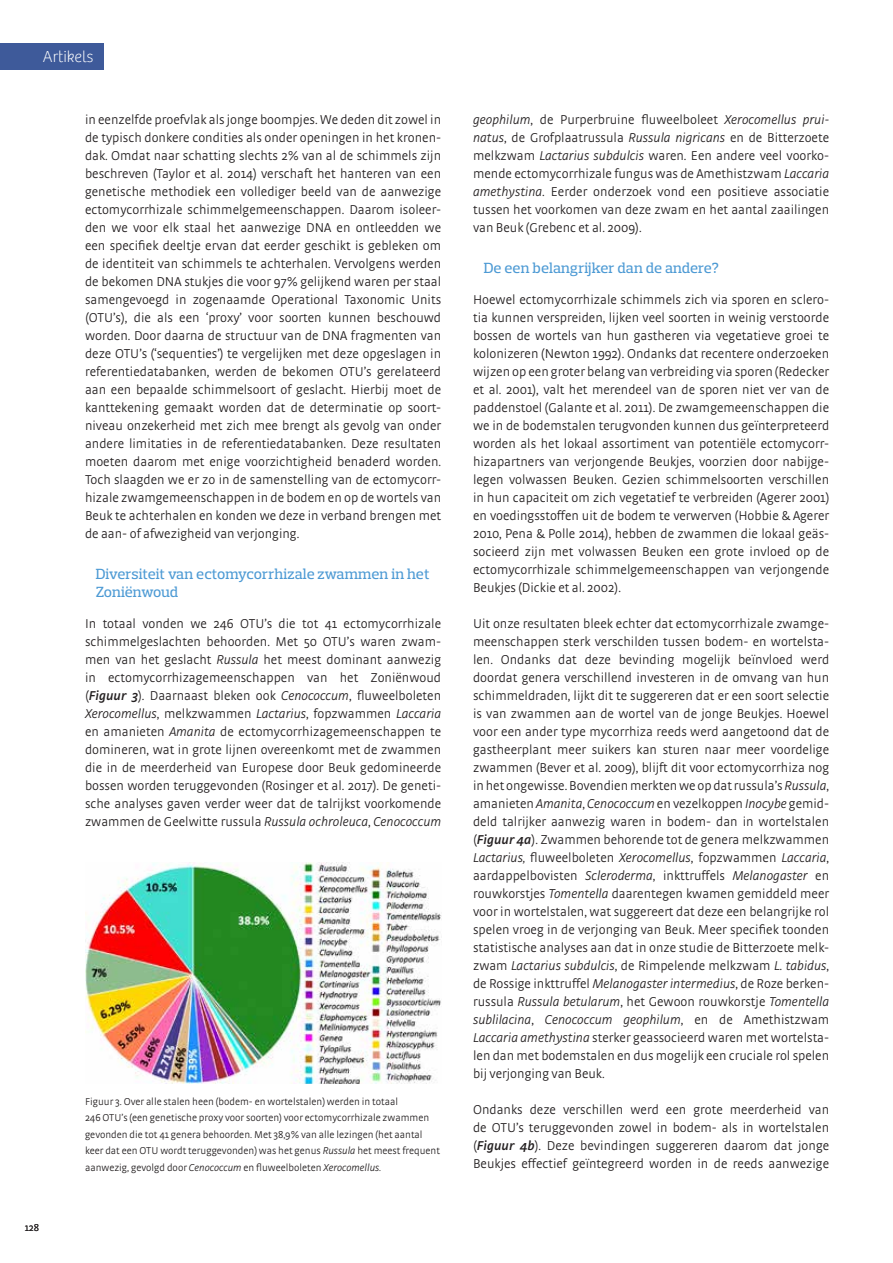
<style>
.page{position:relative;width:893px;height:1263px;background:#fff}
.page>*{position:absolute;margin:0;border:0;box-sizing:border-box;transform-origin:0 0}
.t1{font:100 16.5px "Bree";color:#fff}
.t2{font:500 15px/18px "Prelo Slab";color:#4d9ad4}
.t3{font:300 13.5px/18px "Strada OT";color:#231f20;text-align:justify}
.t4{font:300 10.5px/16.5px "Strada OT";color:#231f20}
.s1{font-style:italic}
.s2{font-weight:600;font-style:italic}
</style>
<div class="page">
<div style="left:0;top:43px;width:104px;height:26px;background:#3e5a9a"></div>
<img style="left:85px;top:862px;width:356px;height:222px">
<p class="t1" style="left:43px;top:47px;width:52px">Artikels</p>
<p class="t3" style="left:85px;top:111px;width:358px">in eenzelfde proefvlak als jonge boompjes. We deden dit zowel in de typisch donkere condities als onder openingen in het kronen&shy;dak. Omdat naar schatting slechts 2% van al de schimmels zijn beschreven (Taylor et al. 2014) verschaft het hanteren van een genetische methodiek een vollediger beeld van de aanwezige ectomycorrhizale schimmelgemeenschappen. Daarom isoleer&shy;den we voor elk staal het aanwezige DNA en ontleedden we een specifiek deeltje ervan dat eerder geschikt is gebleken om de identiteit van schimmels te achterhalen. Vervolgens werden de bekomen DNA stukjes die voor 97% gelijkend waren per staal samengevoegd in zogenaamde Operational Taxonomic Units (OTU’s), die als een ‘proxy’ voor soorten kunnen beschouwd worden. Door daarna de structuur van de DNA fragmenten van deze OTU’s (‘sequenties’) te vergelijken met deze opgeslagen in referentiedatabanken, werden de bekomen OTU’s gerelateerd aan een bepaalde schimmelsoort of geslacht. Hierbij moet de kanttekening gemaakt worden dat de determinatie op soort&shy;niveau onzekerheid met zich mee brengt als gevolg van onder andere limitaties in de referentiedatabanken. Deze resultaten moeten daarom met enige voorzichtigheid benaderd worden.<br>Toch slaagden we er zo in de samenstelling van de ectomycorr&shy;hizale zwamgemeenschappen in de bodem en op de wortels van Beuk te achterhalen en konden we deze in verband brengen met de aan- of afwezigheid van verjonging.</p>
<p class="t2" style="left:96px;top:565px;width:335px">Diversiteit van ectomycorrhizale zwammen in het<br>Zoniënwoud</p>
<p class="t3" style="left:85px;top:615px;width:358px">In totaal vonden we 246 OTU’s die tot 41 ectomycorrhizale schimmelgeslachten behoorden. Met 50 OTU’s waren zwam&shy;men van het geslacht <span class="s1">Russula</span> het meest dominant aanwezig in ectomycorrhizagemeenschappen van het Zoniënwoud (<span class="s2">Figuur 3</span>). Daarnaast bleken ook <span class="s1">Cenococcum</span>, fluweelboleten <span class="s1">Xerocomellus</span>, melkzwammen <span class="s1">Lactarius</span>, fopzwammen <span class="s1">Laccaria </span>en amanieten <span class="s1">Amanita</span> de ectomycorrhizagemeenschappen te domineren, wat in grote lijnen overeenkomt met de zwammen die in de meerderheid van Europese door Beuk gedomineerde bossen worden teruggevonden (Rosinger et al. 2017). De geneti&shy;sche analyses gaven verder weer dat de talrijkst voorkomende zwammen de Geelwitte russula <span class="s1">Russula ochroleuca</span>, <span class="s1">Cenococcum</span></p>
<p class="t4" style="left:25px;top:1219px;width:16px">128</p>
<p class="t4" style="left:85px;top:1093px;width:356px">Figuur 3. Over alle stalen heen (bodem- en wortelstalen) werden in totaal<br>246 OTU’s (een genetische proxy voor soorten) voor ectomycorrhizale zwammen gevonden die tot 41 genera behoorden. Met 38,9% van alle lezingen (het aantal keer dat een OTU wordt teruggevonden) was het genus <span class="s1">Russula</span> het meest frequent aanwezig, gevolgd door <span class="s1">Cenococcum</span> en fluweelboleten <span class="s1">Xerocomellus.</span></p>
<p class="t3" style="left:473px;top:111px;width:358px"><span class="s1">geophilum</span>, de Purperbruine fluweelboleet <span class="s1">Xerocomellus prui&shy;natus</span>, de Grofplaatrussula <span class="s1">Russula nigricans</span> en de Bitterzoete melkzwam <span class="s1">Lactarius subdulcis</span> waren. Een andere veel voorko&shy;mende ectomycorrhizale fungus was de Amethistzwam <span class="s1">Laccaria amethystina</span>. Eerder onderzoek vond een positieve associatie tussen het voorkomen van deze zwam en het aantal zaailingen van Beuk (Grebenc et al. 2009).</p>
<p class="t2" style="left:484px;top:259px;width:237px">De een belangrijker dan de andere?</p>
<p class="t3" style="left:473px;top:291px;width:358px">Hoewel ectomycorrhizale schimmels zich via sporen en sclero&shy;tia kunnen verspreiden, lijken veel soorten in weinig verstoorde bossen de wortels van hun gastheren via vegetatieve groei te kolonizeren (Newton 1992). Ondanks dat recentere onderzoeken wijzen op een groter belang van verbreiding via sporen (Redecker et al. 2001), valt het merendeel van de sporen niet ver van de paddenstoel (Galante et al. 2011). De zwamgemeenschappen die we in de bodemstalen terugvonden kunnen dus geïnterpreteerd worden als het lokaal assortiment van potentiële ectomycorr&shy;hizapartners van verjongende Beukjes, voorzien door nabijge&shy;legen volwassen Beuken. Gezien schimmelsoorten verschillen in hun capaciteit om zich vegetatief te verbreiden (Agerer 2001) en voedingsstoffen uit de bodem te verwerven (Hobbie &amp; Agerer 2010, Pena &amp; Polle 2014), hebben de zwammen die lokaal geäs&shy;socieerd zijn met volwassen Beuken een grote invloed op de ectomycorrhizale schimmelgemeenschappen van verjongende Beukjes (Dickie et al. 2002).</p>
<p class="t3" style="left:473px;top:615px;width:358px">Uit onze resultaten bleek echter dat ectomycorrhizale zwamge&shy;meenschappen sterk verschilden tussen bodem- en wortelsta&shy;len. Ondanks dat deze bevinding mogelijk beïnvloed werd doordat genera verschillend investeren in de omvang van hun schimmeldraden, lijkt dit te suggereren dat er een soort selectie is van zwammen aan de wortel van de jonge Beukjes. Hoewel voor een ander type mycorrhiza reeds werd aangetoond dat de gastheerplant meer suikers kan sturen naar meer voordelige zwammen (Bever et al. 2009), blijft dit voor ectomycorrhiza nog in het ongewisse. Bovendien merkten we op dat russula’s <span class="s1">Russula</span>, amanieten <span class="s1">Amanita</span>, <span class="s1">Cenococcum</span> en vezelkoppen <span class="s1">Inocybe</span> gemid&shy;deld talrijker aanwezig waren in bodem- dan in wortelstalen (<span class="s2">Figuur 4a</span>). Zwammen behorende tot de genera melkzwammen <span class="s1">Lactarius,</span> fluweelboleten <span class="s1">Xerocomellus</span>, fopzwammen <span class="s1">Laccaria</span>, aardappelbovisten <span class="s1">Scleroderma</span>, inkttruffels <span class="s1">Melanogaster</span> en rouwkorstjes <span class="s1">Tomentella</span> daarentegen kwamen gemiddeld meer voor in wortelstalen, wat suggereert dat deze een belangrijke rol spelen vroeg in de verjonging van Beuk. Meer specifiek toonden statistische analyses aan dat in onze studie de Bitterzoete melk&shy;zwam <span class="s1">Lactarius subdulcis</span>, de Rimpelende melkzwam <span class="s1">L. tabidus</span>, de Rossige inkttruffel <span class="s1">Melanogaster intermedius</span>, de Roze berken&shy;russula <span class="s1">Russula betularum</span>, het Gewoon rouwkorstje <span class="s1">Tomentella sublilacina</span>, <span class="s1">Cenococcum geophilum</span>, en de Amethistzwam <span class="s1">Laccaria amethystina</span> sterker geassocieerd waren met wortelsta&shy;len dan met bodemstalen en dus mogelijk een cruciale rol spelen bij verjonging van Beuk.</p>
<p class="t3" style="left:473px;top:1101px;width:358px">Ondanks deze verschillen werd een grote meerderheid van de OTU’s teruggevonden zowel in bodem- als in wortelstalen (<span class="s2">Figuur 4b</span>). Deze bevindingen suggereren daarom dat jonge Beukjes effectief geïntegreerd worden in de reeds aanwezige</p>
</div>
